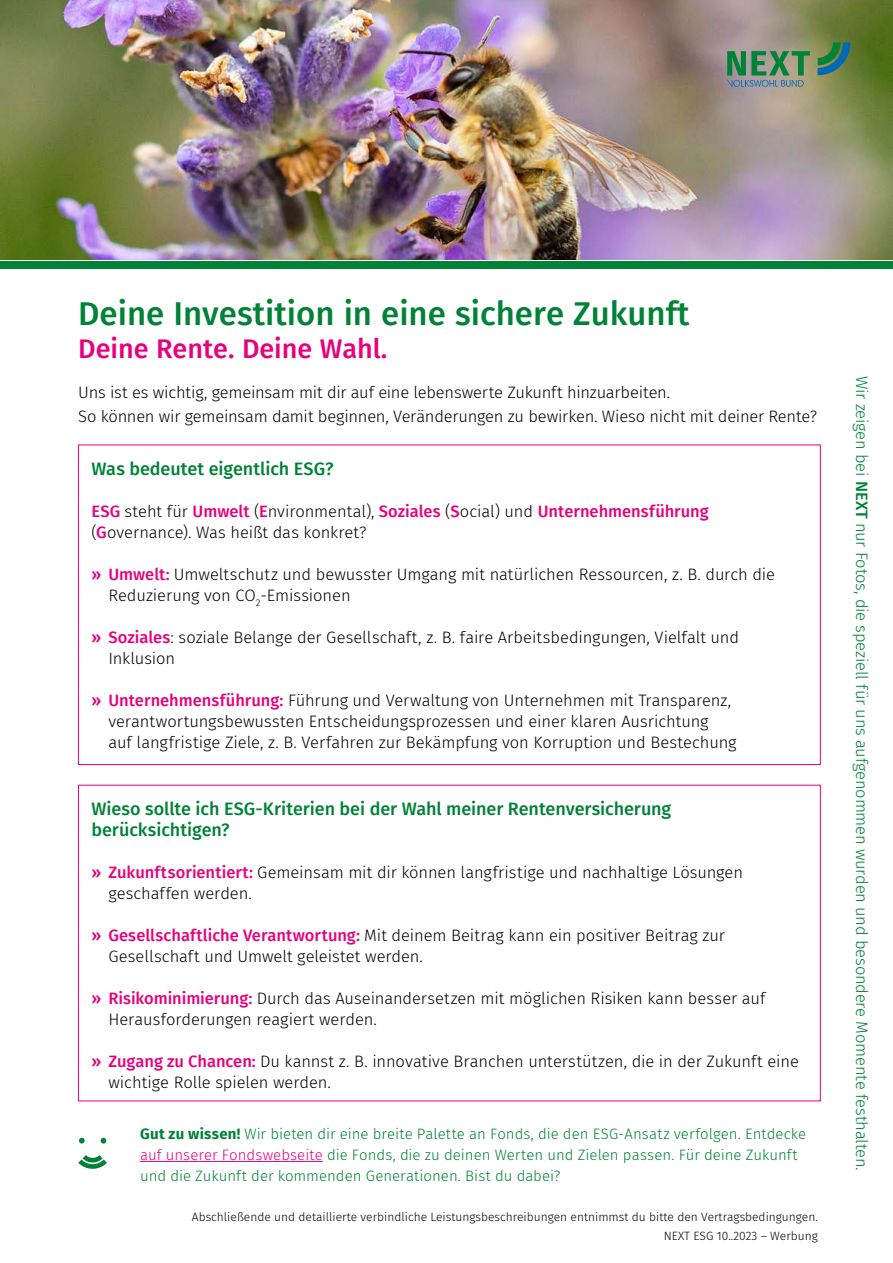
<style>
.page{position:relative;width:893px;height:1263px;background:#fff}
.page>*{position:absolute;margin:0;border:0;box-sizing:border-box;transform-origin:0 0}
.t1{font:500 33px "Fira Sans";color:#008237}
.t2{font:500 27px "Fira Sans";color:#e6007d}
.t3{font:500 18px/21px "Fira Sans";letter-spacing:-.005em;color:#008237}
.t4{font:300 16.5px/21px "Fira Sans";letter-spacing:-.005em;color:#000}
.t5{font:300 16.5px "Fira Sans";letter-spacing:-.015em;color:#008237}
.t6{font:300 15px/21px "Fira Sans";color:#008237}
.t7{font:300 12px/18.6px "Fira Sans";color:#000;text-align:right}
.s1{font-weight:500;color:#e6007d}
.s2{font-weight:700}
.s3{color:#e6007d}
.s4{font-weight:500}
</style>
<div class="page">
<img style="left:0;top:0;width:893px;height:259px">
<div style="left:0;top:261px;width:893px;height:7px;background:#008237"></div>
<svg style="left:818px;top:43px;width:32px;height:32px"></svg>
<svg style="left:727px;top:51px;width:83px;height:36px;background:#669175"></svg>
<hr style="left:140px;top:1161px;width:183px;height:1px;background:#e6007d">
<svg style="left:78px;top:1155px;width:29px;height:14px"></svg>
<svg style="left:101px;top:1138px;width:5px;height:5px"></svg>
<svg style="left:79px;top:1138px;width:6px;height:5px"></svg>
<h1 class="t1" style="left:78px;top:287px;width:613px">Deine Investition in eine sichere Zukunft</h1>
<h2 class="t2" style="left:78px;top:327px;width:311px">Deine Rente. Deine Wahl.</h2>
<p class="t4" style="left:78px;top:380px;width:740px;line-height:24px">Uns ist es wichtig, gemeinsam mit dir auf eine lebenswerte Zukunft hinzuarbeiten.<br>So können wir gemeinsam damit beginnen, Veränderungen zu bewirken. Wieso nicht mit deiner Rente?</p>
<p class="t3" style="left:91px;top:457px;width:244px">Was bedeutet eigentlich ESG?</p>
<p class="t4" style="left:91px;top:500px;width:619px"><span class="s1">ESG</span> steht für <span class="s1">Umwelt</span> (<span class="s1">E</span>nvironmental), <span class="s1">Soziales</span> (<span class="s1">S</span>ocial) und <span class="s1">Unternehmensführung </span>(<span class="s1">G</span>overnance). Was heißt das konkret?</p>
<p class="t4" style="left:108px;top:563px;width:668px;text-indent:-17px"><span class="s1">» Umwelt:</span> Umweltschutz und bewusster Umgang mit natürlichen Ressourcen, z. B. durch die<br>Reduzierung von CO<sub>2</sub>-Emissionen</p>
<p class="t4" style="left:108px;top:626px;width:632px;text-indent:-17px"><span class="s1">» Soziales</span>: soziale Belange der Gesellschaft, z. B. faire Arbeitsbedingungen, Vielfalt und<br>Inklusion</p>
<p class="t4" style="left:108px;top:689px;width:630px;text-indent:-17px"><span class="s1">» Unternehmensführung:</span> Führung und Verwaltung von Unternehmen mit Transparenz, verantwortungsbewussten Entscheidungsprozessen und einer klaren Ausrichtung<br>auf langfristige Ziele, z. B. Verfahren zur Bekämpfung von Korruption und Bestechung</p>
<p class="t3" style="left:91px;top:797px;width:581px">Wieso sollte ich ESG-Kriterien bei der Wahl meiner Rentenversicherung berücksichtigen?</p>
<p class="t4" style="left:108px;top:862px;width:636px;text-indent:-17px"><span class="s1">» Zukunftsorientiert:</span> Gemeinsam mit dir können langfristige und nachhaltige Lösungen geschaffen werden.</p>
<p class="t4" style="left:108px;top:925px;width:618px;text-indent:-17px"><span class="s1">» Gesellschaftliche Verantwortung:</span> Mit deinem Beitrag kann ein positiver Beitrag zur<br>Gesellschaft und Umwelt geleistet werden.</p>
<p class="t4" style="left:108px;top:988px;width:658px;text-indent:-17px"><span class="s1">» Risikominimierung:</span> Durch das Auseinandersetzen mit möglichen Risiken kann besser auf<br>Herausforderungen reagiert werden.</p>
<p class="t4" style="left:108px;top:1051px;width:692px;text-indent:-17px"><span class="s1">» Zugang zu Chancen:</span> Du kannst z. B. innovative Branchen unterstützen, die in der Zukunft eine wichtige Rolle spielen werden.</p>
<p class="t6" style="left:140px;top:1123px;width:667px"><span class="s2">Gut zu wissen!</span> Wir bieten dir eine breite Palette an Fonds, die den ESG-Ansatz verfolgen. Entdecke <span class="s3">auf unserer Fondswebseite</span> die Fonds, die zu deinen Werten und Zielen passen. Für deine Zukunft und die Zukunft der kommenden Generationen. Bist du dabei?</p>
<p class="t7" style="left:192px;top:1208px;width:627px">Abschließende und detaillierte verbindliche Leistungsbeschreibungen entnimmst du bitte den Vertragsbedingungen.<br>NEXT ESG 10..2023 – Werbung</p>
<p class="t5" style="left:874px;top:376px;width:796px;rotate:90deg">Wir zeigen bei <span class="s4">NEXT</span> nur Fotos, die speziell für uns aufgenommen wurden und besondere Momente festhalten.</p>
</div>
